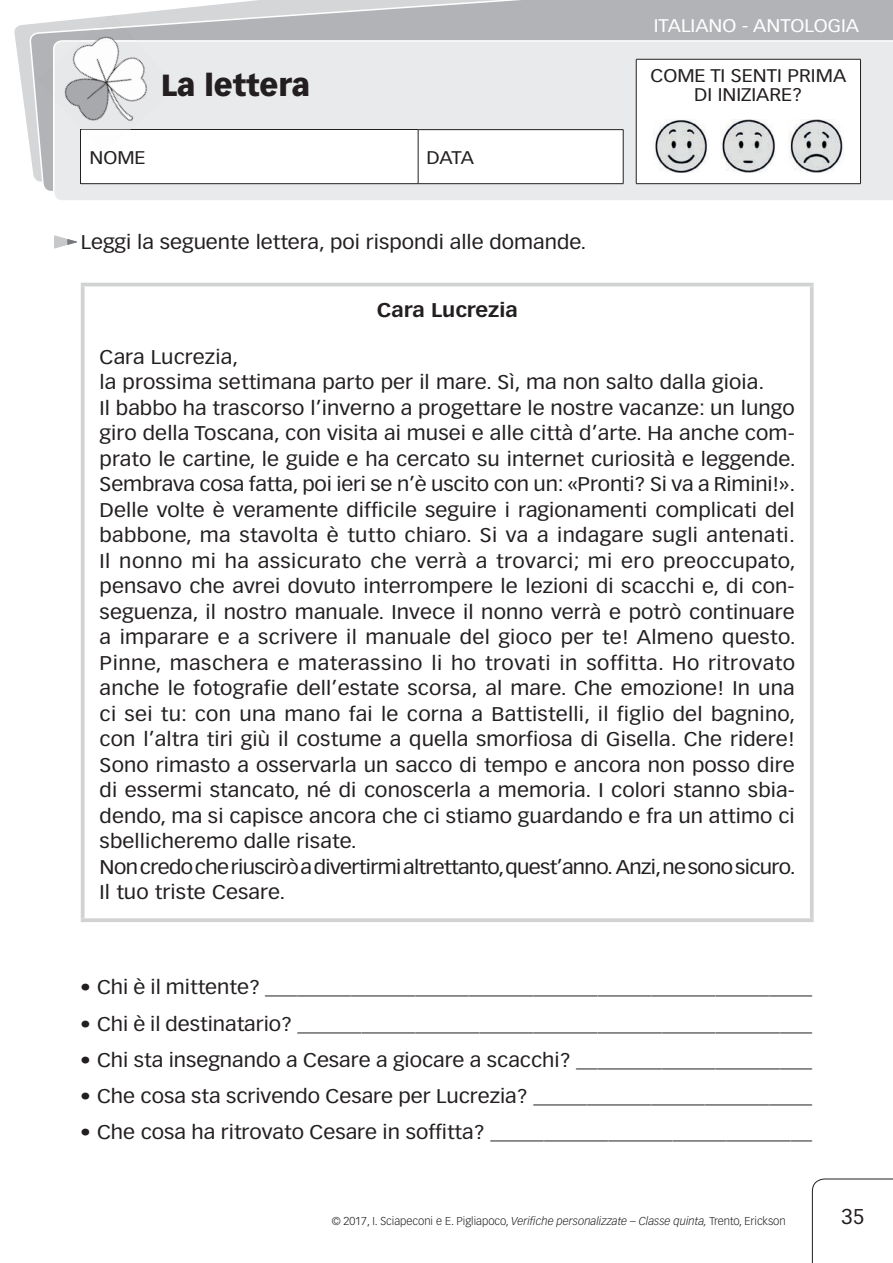
<style>
.page{position:relative;width:893px;height:1263px;background:#fff}
.page>*{position:absolute;margin:0;border:0;box-sizing:border-box;transform-origin:0 0}
.t1{font:900 30px "Vectora LT Std";color:#231f20}
.t2{font:21px "Vectora LT Std";color:#231f20}
.t3{font:19.5px/25.5px "Vectora LT Std";letter-spacing:.005em;color:#231f20;scale:1.1 1}
.t4{font:700 19.5px "Vectora LT Std";color:#231f20;scale:1.1 1}
.t5{font:18px/19.5px "Vectora LT Std";color:#231f20;text-align:center;scale:1.1 1}
.t6{font:18px "Vectora LT Std";color:#fff;scale:1.1 1}
.t7{font:300 11.25px "Vectora LT Std";color:#231f20}
.s1{font-style:italic}
</style>
<div class="page">
<svg style="left:29px;top:0;width:864px;height:191px;background:#c0c1c4"></svg>
<div style="left:53px;top:40px;width:840px;height:160px;background:#e9eaeb"></div>
<hr style="left:81px;top:129px;width:337px;height:1px;background:#231f20">
<hr style="left:418px;top:129px;width:205px;height:1px;background:#231f20">
<hr style="left:623px;top:130px;width:1px;height:53px;background:#231f20">
<div style="left:636px;top:59px;width:224px;height:125px;background:#fff"></div>
<hr style="left:636px;top:59px;width:225px;height:1px;background:#231f20">
<hr style="left:636px;top:59px;width:1px;height:124px;background:#231f20">
<hr style="left:860px;top:59px;width:1px;height:124px;background:#231f20">
<hr style="left:636px;top:183px;width:225px;height:1px;background:#231f20">
<img style="left:655px;top:119px;width:53px;height:54px">
<img style="left:721px;top:119px;width:54px;height:54px">
<img style="left:788px;top:119px;width:55px;height:54px">
<img style="left:95px;top:15px;width:28px;height:11px">
<img style="left:37px;top:28px;width:98px;height:69px">
<img style="left:93px;top:26px;width:31px;height:4px">
<img style="left:55px;top:42px;width:122px;height:87px">
<img style="left:53px;top:40px;width:83px;height:59px">
<img style="left:82px;top:129px;width:48px;height:1px">
<svg style="left:81px;top:130px;width:542px;height:54px"></svg>
<hr style="left:81px;top:283px;width:733px;height:3px;background:#d1d2d4">
<svg style="left:81px;top:286px;width:4px;height:632px;background:#d6d7d8"></svg>
<svg style="left:810px;top:286px;width:4px;height:632px;background:#d4d5d7"></svg>
<svg style="left:81px;top:918px;width:733px;height:4px;background:#d4d5d7"></svg>
<svg style="left:54px;top:235px;width:23px;height:13px"></svg>
<svg style="left:812px;top:1178px;width:81px;height:85px"></svg>
<h1 class="t1" style="left:161px;top:67px;width:150px">La lettera</h1>
<p class="t5" style="left:89px;top:148px;width:53px">NOME</p>
<p class="t5" style="left:427px;top:148px;width:45px">DATA</p>
<p class="t3" style="left:81px;top:230px;width:461px">Leggi la seguente lettera, poi rispondi alle domande.</p>
<p class="t6" style="left:654px;top:15px;width:188px">ITALIANO - ANTOLOGIA</p>
<p class="t5" style="left:650px;top:66px;width:179px">COME TI SENTI PRIMA<br>DI INIZIARE?</p>
<p class="t4" style="left:377px;top:298px;width:130px">Cara Lucrezia</p>
<p class="t3" style="left:100px;top:344px;width:634px">Cara Lucrezia,<br>la prossima settimana parto per il mare. Sì, ma non salto dalla gioia.<br>Il babbo ha trascorso l’inverno a progettare le nostre vacanze: un lungo giro della Toscana, con visita ai musei e alle città d’arte. Ha anche com&shy;prato le cartine, le guide e ha cercato su internet curiosità e leggende.<br>Sembrava cosa fatta, poi ieri se n’è uscito con un: «Pronti? Si va a Rimini!».<br>Delle volte è veramente difficile seguire i ragionamenti complicati del babbone, ma stavolta è tutto chiaro. Si va a indagare sugli antenati.<br>Il nonno mi ha assicurato che verrà a trovarci; mi ero preoccupato, pensavo che avrei dovuto interrompere le lezioni di scacchi e, di con&shy;seguenza, il nostro manuale. Invece il nonno verrà e potrò continuare a imparare e a scrivere il manuale del gioco per te! Almeno questo.<br>Pinne, maschera e materassino li ho trovati in soffitta. Ho ritrovato anche le fotografie dell’estate scorsa, al mare. Che emozione! In una ci sei tu: con una mano fai le corna a Battistelli, il figlio del bagnino, con l’altra tiri giù il costume a quella smorfiosa di Gisella. Che ridere!<br>Sono rimasto a osservarla un sacco di tempo e ancora non posso dire di essermi stancato, né di conoscerla a memoria. I colori stanno sbia&shy;dendo, ma si capisce ancora che ci stiamo guardando e fra un attimo ci sbellicheremo dalle risate.<br>Non credo che riuscirò a divertirmi altrettanto, quest’anno. Anzi, ne sono sicuro.<br>Il tuo triste Cesare.</p>
<p class="t3" style="left:80px;top:975px;width:667px">• Chi è il mittente? ___________________________________________________</p>
<p class="t3" style="left:80px;top:1011px;width:667px">• Chi è il destinatario? ________________________________________________</p>
<p class="t3" style="left:80px;top:1047px;width:667px">• Chi sta insegnando a Cesare a giocare a scacchi? ______________________</p>
<p class="t3" style="left:80px;top:1083px;width:667px">• Che cosa sta scrivendo Cesare per Lucrezia? __________________________</p>
<p class="t3" style="left:80px;top:1119px;width:667px">• Che cosa ha ritrovato Cesare in soffitta? ______________________________</p>
<p class="t7" style="left:332px;top:1214px;width:456px">© 2017, I. Sciapeconi e E. Pigliapoco, <span class="s1">Verifiche personalizzate – Classe quinta,</span> Trento, Erickson</p>
<p class="t2" style="left:841px;top:1204px;width:25px">35</p>
</div>
